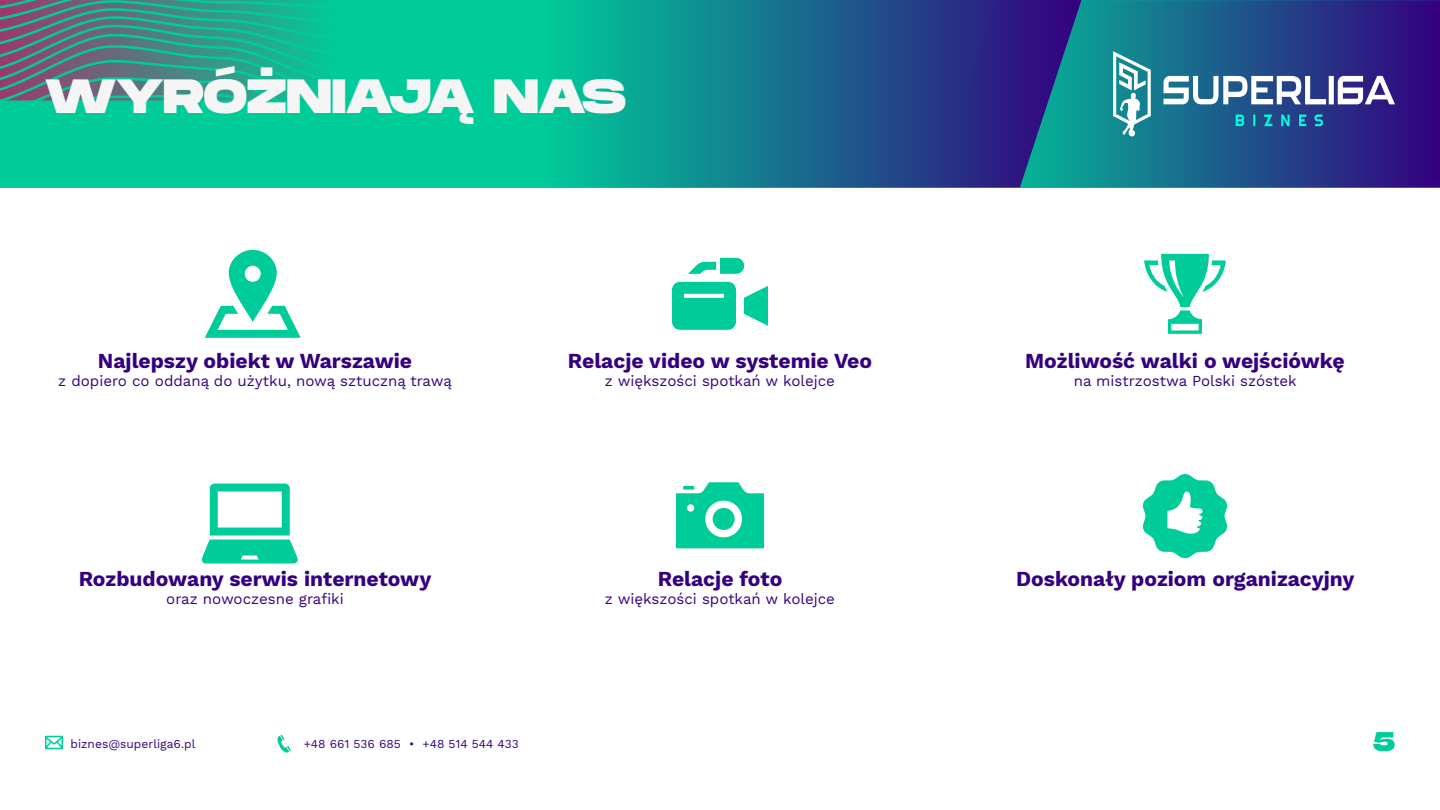
<style>
.page{position:relative;width:1440px;height:810px;background:#fff}
.page>*{position:absolute;margin:0;border:0;box-sizing:border-box;transform-origin:0 0}
.t1{font:800 48px "Monument Extended";letter-spacing:-.01em;color:#f5f5f5}
.t2{font:800 27px "Monument Extended";color:#00cc9a}
.t3{font:700 21px "Work Sans";color:#350080}
.t4{font:15px "Work Sans";color:#350080}
.t5{font:12px "Work Sans";color:#350080}
</style>
<div class="page">
<svg style="left:45px;top:736px;width:18px;height:13px"></svg>
<svg style="left:277px;top:735px;width:14px;height:18px"></svg>
<svg style="left:205px;top:250px;width:96px;height:88px"></svg>
<svg style="left:672px;top:258px;width:96px;height:72px"></svg>
<svg style="left:202px;top:484px;width:96px;height:80px"></svg>
<svg style="left:1143px;top:474px;width:84px;height:84px"></svg>
<svg style="left:676px;top:482px;width:88px;height:66px"></svg>
<svg style="left:1144px;top:254px;width:82px;height:80px"></svg>
<div style="left:0;top:0;width:1440px;height:188px;background:#00cc9a"></div>
<svg style="left:1086px;top:0;width:354px;height:188px;background:#214a89"></svg>
<svg style="left:568px;top:0;width:518px;height:188px;background:#186a8d"></svg>
<svg style="left:0;top:0;width:318px;height:101px"></svg>
<svg style="left:1236px;top:114px;width:87px;height:12px"></svg>
<svg style="left:1164px;top:76px;width:231px;height:28px;background:#8e9fc2"></svg>
<svg style="left:1113px;top:51px;width:38px;height:86px;background:#6cb2ba"></svg>
<h1 class="t1" style="left:45px;top:61px;width:583px">WYRÓŻNIAJĄ NAS</h1>
<p class="t3" style="left:98px;top:349px;width:316px">Najlepszy obiekt w Warszawie</p>
<p class="t4" style="left:58px;top:372px;width:395px">z dopiero co oddaną do użytku, nową sztuczną trawą</p>
<p class="t3" style="left:568px;top:349px;width:306px">Relacje video w systemie Veo</p>
<p class="t4" style="left:605px;top:372px;width:232px">z większości spotkań w kolejce</p>
<p class="t3" style="left:1025px;top:349px;width:321px">Możliwość walki o wejściówkę</p>
<p class="t4" style="left:1074px;top:372px;width:224px">na mistrzostwa Polski szóstek</p>
<p class="t3" style="left:79px;top:567px;width:354px">Rozbudowany serwis internetowy</p>
<p class="t4" style="left:166px;top:590px;width:179px">oraz nowoczesne grafiki</p>
<p class="t3" style="left:658px;top:567px;width:126px">Relacje foto</p>
<p class="t4" style="left:605px;top:590px;width:232px">z większości spotkań w kolejce</p>
<p class="t3" style="left:1016px;top:567px;width:340px">Doskonały poziom organizacyjny</p>
<p class="t5" style="left:71px;top:737px;width:126px">biznes@superliga6.pl</p>
<p class="t5" style="left:304px;top:737px;width:217px">+48 661 536 685 • +48 514 544 433</p>
<p class="t2" style="left:1373px;top:722px;width:23px">5</p>
</div>
